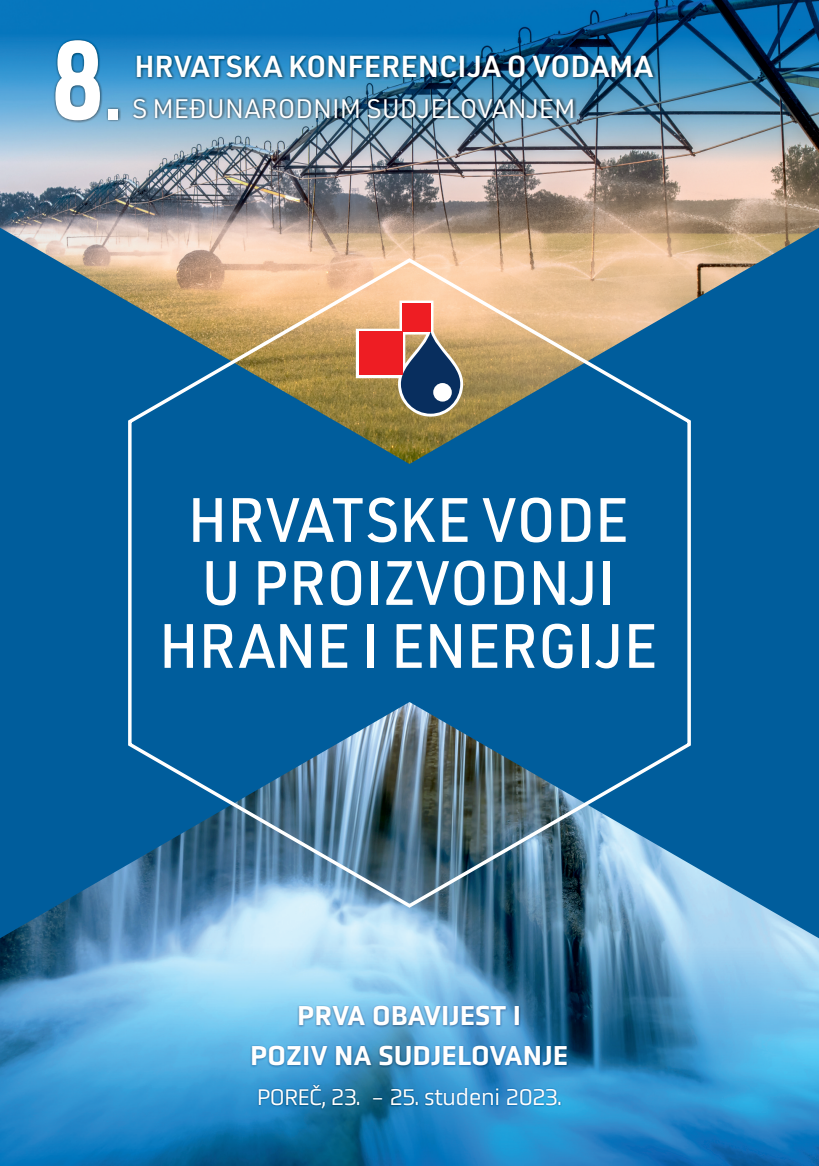
<style>
.page{position:relative;width:819px;height:1166px;background:#005d9c}
.page>*{position:absolute;margin:0;border:0;box-sizing:border-box;transform-origin:0 0}
.t1{font:700 108.67px "URWDIN";color:#fff;scale:.88 1}
.t2{font:500 61.25px/63px "URWDIN";color:#fff;text-align:center;scale:.95 1}
.t3{font:600 29.75px "URWDIN";color:#fff}
.t4{font:500 28px/40.1px "Obvia";color:#fff;text-align:center}
.t5{font:26.25px "URWDIN";color:#fff}
.t6{font:23.62px "Obvia";letter-spacing:-.035em;color:#fff}
.s1{font-size:72.98px}
</style>
<div class="page">
<img style="left:0;top:865px;width:819px;height:301px">
<img style="left:0;top:0;width:819px;height:301px">
<img style="left:125px;top:256px;width:567px;height:654px">
<svg style="left:356px;top:301px;width:107px;height:116px;background:#d0b080"></svg>
<svg style="left:400px;top:332px;width:60px;height:82px;background:#40556f"></svg>
<div style="left:402px;top:303px;width:28px;height:29px;background:#ee1d23"></div>
<div style="left:359px;top:332px;width:43px;height:43px;background:#ee1d23"></div>
<div style="left:433px;top:383px;width:19px;height:19px;background:#fff;border-radius:50%"></div>
<h1 class="t1" style="left:52px;top:42px;width:82px">8<span class="s1">.</span></h1>
<p class="t3" style="left:134px;top:56px;width:519px">HRVATSKA KONFERENCIJA O VODAMA</p>
<p class="t5" style="left:132px;top:99px;width:445px">S MEĐUNARODNIM SUDJELOVANJEM</p>
<p class="t2" style="left:159px;top:497px;width:526px">HRVATSKE VODE<br>U PROIZVODNJI<br>HRANE I ENERGIJE</p>
<p class="t4" style="left:250px;top:998px;width:319px">PRVA OBAVIJEST I<br>POZIV NA SUDJELOVANJE</p>
<p class="t6" style="left:257px;top:1087px;width:306px">POREČ, 23. - 25. studeni 2023.</p>
</div>
